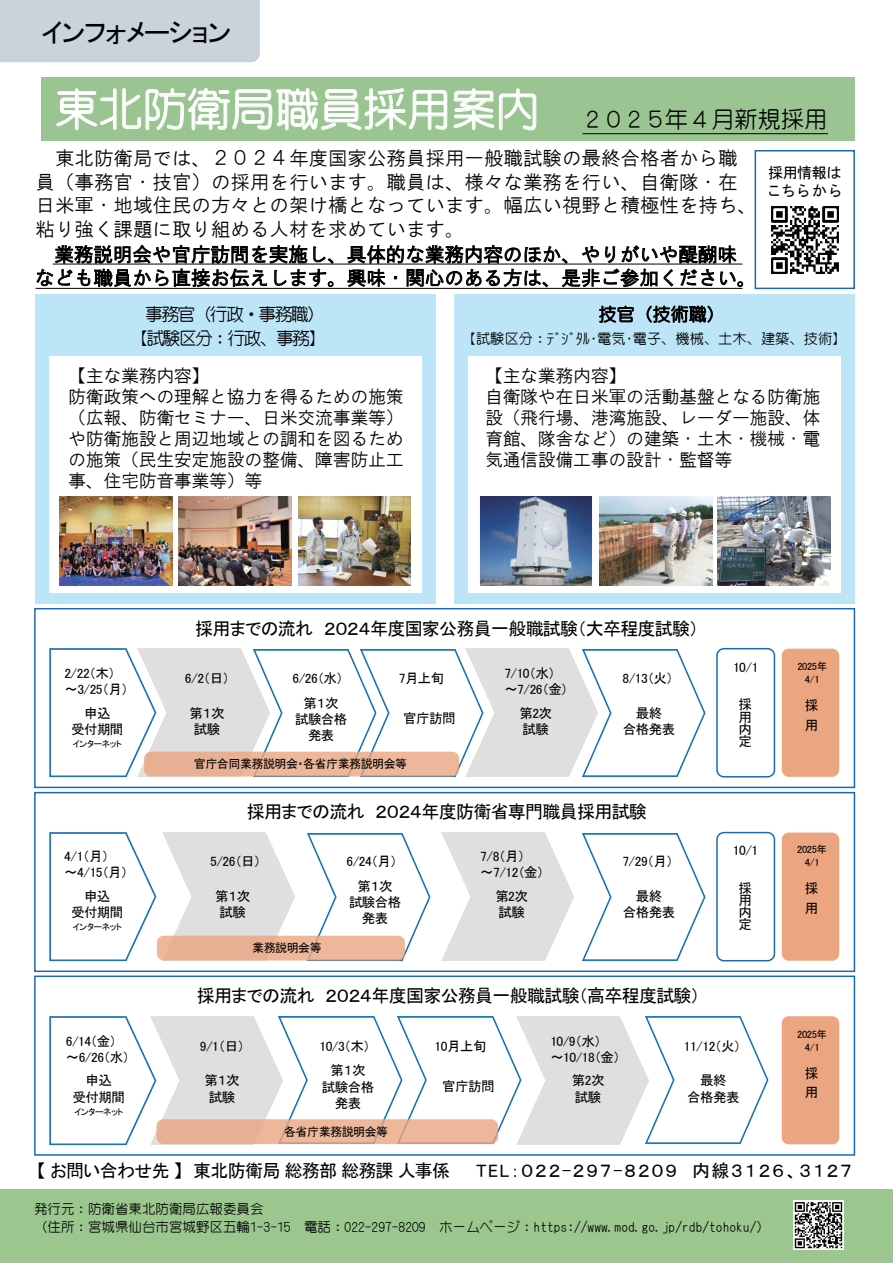
<style>
.page{position:relative;width:893px;height:1263px;background:#fff}
.page>*{position:absolute;margin:0;border:0;box-sizing:border-box;transform-origin:0 0}
.t1{font:45px "Yenti EG Medium SJIS";letter-spacing:-.02em;color:#fff}
.t2{font:27px "MS P Gothic";letter-spacing:-.04em;color:#000}
.t3{font:19.5px/23.4px "HGS Gothic M";color:#000}
.t4{font:18px/21px "HG Gothic M";letter-spacing:-.02em;color:#000}
.t5{font:18px "MS P Gothic";letter-spacing:-.04em;color:#000}
.t6{font:18px/23.5px "Yenti EG Medium SJIS";letter-spacing:-.1em;color:#000;text-align:right}
.t7{font:18px "MS P Gothic";letter-spacing:.075em;color:#000}
.t8{font:15px/18px "MS P Gothic";letter-spacing:.065em;color:#000}
.t9{font:14.25px "Yenti EG Medium SJIS";color:#000}
.t10{font:13.5px/16.2px "MS P Gothic";letter-spacing:-.04em;color:#000;text-align:center}
.t11{font:13.5px/18px "Yenti EG Medium SJIS";color:#000}
.t12{font:12px "MS P Gothic";letter-spacing:-.04em;color:#000}
.t13{font:10.5px/12.6px "MS P Gothic";letter-spacing:-.04em;color:#000;text-align:center}
.t14{font:9px "MS P Gothic";letter-spacing:-.04em;color:#000}
.s1{font-size:23.25px;color:#000}
</style>
<div class="page">
<div style="left:0;top:1189px;width:893px;height:74px;background:#9bc78f"></div>
<div style="left:41px;top:77px;width:813px;height:64px;background:#9ac592"></div>
<hr style="left:53px;top:264px;width:689px;height:1px;background:#000">
<hr style="left:36px;top:288px;width:706px;height:1px;background:#000">
<div style="left:755px;top:150px;width:100px;height:139px;border:2px solid #1d69b1"></div>
<img style="left:771px;top:206px;width:68px;height:68px">
<div style="left:35px;top:294px;width:400px;height:309px;background:#bde5f8"></div>
<div style="left:454px;top:294px;width:400px;height:309px;background:#bde5f8"></div>
<div style="left:49px;top:356px;width:373px;height:237px;background:#fff"></div>
<div style="left:468px;top:356px;width:373px;height:237px;background:#fff"></div>
<div style="left:34px;top:608px;width:821px;height:180px;border:2px solid #1d69b1"></div>
<img style="left:49px;top:648px;width:108px;height:129px">
<img style="left:136px;top:649px;width:116px;height:128px">
<img style="left:252px;top:649px;width:107px;height:128px">
<img style="left:359px;top:648px;width:125px;height:129px">
<img style="left:464px;top:649px;width:117px;height:128px">
<img style="left:581px;top:649px;width:125px;height:128px">
<div style="left:716px;top:648px;width:59px;height:129px;border:2px solid #1d69b1;border-radius:7px"></div>
<div style="left:782px;top:649px;width:57px;height:128px;background:#eba580;border-radius:7px"></div>
<div style="left:144px;top:752px;width:315px;height:24px;background:#efb799;border-radius:7px"></div>
<div style="left:34px;top:792px;width:821px;height:180px;border:2px solid #1d69b1"></div>
<img style="left:49px;top:832px;width:108px;height:129px">
<img style="left:162px;top:832px;width:134px;height:129px">
<img style="left:306px;top:833px;width:125px;height:128px">
<img style="left:441px;top:832px;width:133px;height:129px">
<img style="left:582px;top:833px;width:124px;height:128px">
<div style="left:716px;top:832px;width:59px;height:129px;border:2px solid #1d69b1;border-radius:7px"></div>
<div style="left:782px;top:832px;width:57px;height:129px;background:#eba580;border-radius:7px"></div>
<div style="left:157px;top:936px;width:248px;height:24px;background:#efb799;border-radius:7px"></div>
<div style="left:34px;top:975px;width:821px;height:181px;border:2px solid #1d69b1"></div>
<img style="left:49px;top:1016px;width:108px;height:129px">
<img style="left:278px;top:1016px;width:119px;height:129px">
<img style="left:397px;top:1016px;width:124px;height:129px">
<img style="left:515px;top:1016px;width:129px;height:128px">
<img style="left:644px;top:1016px;width:125px;height:129px">
<div style="left:782px;top:1016px;width:57px;height:128px;background:#eba580;border-radius:7px"></div>
<div style="left:156px;top:1119px;width:342px;height:25px;background:#efb799;border-radius:7px"></div>
<svg style="left:0;top:0;width:447px;height:131px"></svg>
<svg style="left:453px;top:88px;width:84px;height:43px"></svg>
<hr style="left:583px;top:133px;width:245px;height:1px;background:#000">
<svg style="left:36px;top:244px;width:298px;height:43px"></svg>
<svg style="left:347px;top:245px;width:396px;height:43px"></svg>
<img style="left:60px;top:496px;width:113px;height:90px">
<img style="left:179px;top:496px;width:112px;height:90px">
<img style="left:298px;top:496px;width:113px;height:90px">
<svg style="left:599px;top:306px;width:35px;height:17px"></svg>
<svg style="left:647px;top:306px;width:66px;height:17px"></svg>
<img style="left:599px;top:496px;width:113px;height:90px">
<img style="left:718px;top:496px;width:113px;height:90px">
<img style="left:480px;top:497px;width:112px;height:88px">
<img style="left:794px;top:1200px;width:49px;height:50px">
<h2 class="t2" style="left:41px;top:19px;width:192px">インフォメーション</h2>
<h1 class="t1" style="left:54px;top:87px;width:775px">東北防衛局職員採用案内 <span class="s1">２０２５年４月新規採用</span></h1>
<h3 class="t3" style="left:36px;top:147px;width:723px">　東北防衛局では、２０２４年度国家公務員採用一般職試験の最終合格者から職員（事務官・技官）の採用を行います。職員は、様々な業務を行い、自衛隊・在日米軍・地域住民の方々との架け橋となっています。幅広い視野と積極性を持ち、粘り強く課題に取り組める人材を求めています。</h3>
<h3 class="t3" style="left:35px;top:243px;width:723px">　業務説明会や官庁訪問を実施し、具体的な業務内容のほか、やりがいや醍醐味なども職員から直接お伝えします。興味・関心のある方は、是非ご参加ください。</h3>
<p class="t8" style="left:768px;top:163px;width:75px">採用情報はこちらから</p>
<h3 class="t6" style="left:130px;top:302px;width:198px">事務官（行政・事務職）【試験区分：行政、事務】</h3>
<h3 class="t4" style="left:68px;top:365px;width:337px">【主な業務内容】<br>防衛政策への理解と協力を得るための施策（広報、防衛セミナー、日米交流事業等）や防衛施設と周辺地域との調和を図るための施策（民生安定施設の整備、障害防止工事、住宅防音事業等）等</h3>
<h3 class="t6" style="left:599px;top:302px;width:127px">技官（技術職）</h3>
<p class="t9" style="left:462px;top:332px;width:386px">【試験区分：ﾃﾞｼﾞﾀﾙ･電気･電子、機械、土木、建築、技術】</p>
<h3 class="t4" style="left:485px;top:365px;width:337px">【主な業務内容】<br>自衛隊や在日米軍の活動基盤となる防衛施設（飛行場、港湾施設、レーダー施設、体育館、隊舎など）の建築・土木・機械・電気通信設備工事の設計・監督等</h3>
<p class="t10" style="left:64px;top:665px;width:65px;text-align:left">2/22（木）〜3/25（月）</p>
<p class="t10" style="left:71px;top:705px;width:54px">申込<br>受付期間</p>
<p class="t14" style="left:73px;top:739px;width:51px">インターネット</p>
<p class="t10" style="left:64px;top:848px;width:65px;text-align:left">4/1（月）〜4/15（月）</p>
<p class="t10" style="left:71px;top:888px;width:54px">申込<br>受付期間</p>
<p class="t14" style="left:73px;top:922px;width:51px">インターネット</p>
<p class="t10" style="left:66px;top:1033px;width:65px;text-align:left">6/14（金）〜6/26（水）</p>
<p class="t10" style="left:73px;top:1072px;width:54px">申込<br>受付期間</p>
<p class="t14" style="left:74px;top:1107px;width:51px">インターネット</p>
<h3 class="t5" style="left:195px;top:619px;width:505px">採用までの流れ　２０２４年度国家公務員一般職試験（大卒程度試験）</h3>
<p class="t10" style="left:399px;top:670px;width:47px">7月上旬</p>
<p class="t10" style="left:403px;top:710px;width:54px">官庁訪問</p>
<p class="t12" style="left:194px;top:758px;width:215px">官庁合同業務説明会・各省庁業務説明会等</p>
<p class="t10" style="left:292px;top:666px;width:52px;line-height:24.5px">6/26（水）第１次</p>
<p class="t10" style="left:295px;top:711px;width:54px">試験合格発表</p>
<p class="t10" style="left:185px;top:670px;width:46px">6/2（日）</p>
<p class="t10" style="left:190px;top:705px;width:37px">第１次試験</p>
<p class="t10" style="left:504px;top:665px;width:65px;text-align:left">7/10（水）〜7/26（金）</p>
<p class="t10" style="left:519px;top:705px;width:34px;text-align:left">第2次試験</p>
<p class="t10" style="left:622px;top:670px;width:52px">8/13（火）</p>
<p class="t10" style="left:623px;top:705px;width:54px">最終<br>合格発表</p>
<h3 class="t5" style="left:247px;top:802px;width:402px">採用までの流れ　２０２４年度防衛省専門職員採用試験</h3>
<p class="t10" style="left:210px;top:853px;width:52px">5/26（日）</p>
<p class="t10" style="left:215px;top:888px;width:37px">第１次試験</p>
<p class="t12" style="left:252px;top:942px;width:71px">業務説明会等</p>
<p class="t10" style="left:346px;top:849px;width:52px;line-height:24.5px">6/24（月）第１次</p>
<p class="t10" style="left:349px;top:894px;width:54px">試験合格発表</p>
<p class="t10" style="left:480px;top:848px;width:65px;text-align:left">7/8（月）〜7/12（金）</p>
<p class="t10" style="left:495px;top:888px;width:34px;text-align:left">第2次試験</p>
<p class="t10" style="left:622px;top:853px;width:52px">7/29（月）</p>
<p class="t10" style="left:623px;top:888px;width:54px">最終<br>合格発表</p>
<h3 class="t5" style="left:197px;top:987px;width:505px">採用までの流れ　２０２４年度国家公務員一般職試験（高卒程度試験）</h3>
<p class="t10" style="left:733px;top:659px;width:27px">10/1</p>
<p class="t10" style="left:738px;top:698px;width:14px;line-height:12.1px;text-align:justify">採用内定</p>
<p class="t10" style="left:733px;top:842px;width:27px">10/1</p>
<p class="t10" style="left:738px;top:882px;width:14px;line-height:12.1px;text-align:justify">採用内定</p>
<p class="t10" style="left:200px;top:1038px;width:46px">9/1（日）</p>
<p class="t10" style="left:205px;top:1072px;width:37px">第１次試験</p>
<p class="t10" style="left:319px;top:1034px;width:52px;line-height:24.5px">10/3（木）第１次</p>
<p class="t10" style="left:322px;top:1079px;width:54px">試験合格発表</p>
<p class="t12" style="left:284px;top:1126px;width:106px">各省庁業務説明会等</p>
<p class="t10" style="left:435px;top:1038px;width:53px">10月上旬</p>
<p class="t10" style="left:442px;top:1078px;width:54px">官庁訪問</p>
<p class="t10" style="left:550px;top:1033px;width:71px;text-align:left">10/9（水）〜10/18（金）</p>
<p class="t10" style="left:572px;top:1072px;width:34px;text-align:left">第2次試験</p>
<p class="t10" style="left:684px;top:1038px;width:58px">11/12（火）</p>
<p class="t10" style="left:687px;top:1072px;width:54px">最終<br>合格発表</p>
<p class="t13" style="left:797px;top:660px;width:31px">2025年<br>4/1</p>
<p class="t10" style="left:805px;top:695px;width:14px;line-height:19.8px;text-align:left">採用</p>
<p class="t13" style="left:797px;top:843px;width:31px">2025年<br>4/1</p>
<p class="t10" style="left:805px;top:878px;width:14px;line-height:19.8px;text-align:left">採用</p>
<p class="t13" style="left:797px;top:1028px;width:31px">2025年<br>4/1</p>
<p class="t10" style="left:805px;top:1063px;width:14px;line-height:19.8px;text-align:left">採用</p>
<h3 class="t5" style="left:37px;top:1161px;width:415px">【 お問い合わせ先 】　東北防衛局 総務部 総務課 人事係</h3>
<h3 class="t7" style="left:476px;top:1161px;width:378px">TEL：０２２-２９７-８２０９　内線３１２６、３１２７</h3>
<p class="t11" style="left:34px;top:1200px;width:737px">発行元：防衛省東北防衛局広報委員会<br>（住所：宮城県仙台市宮城野区五輪1-3-15　電話：022-297-8209　ホームページ：https://www.mod.go.jp/rdb/tohoku/）</p>
</div>
